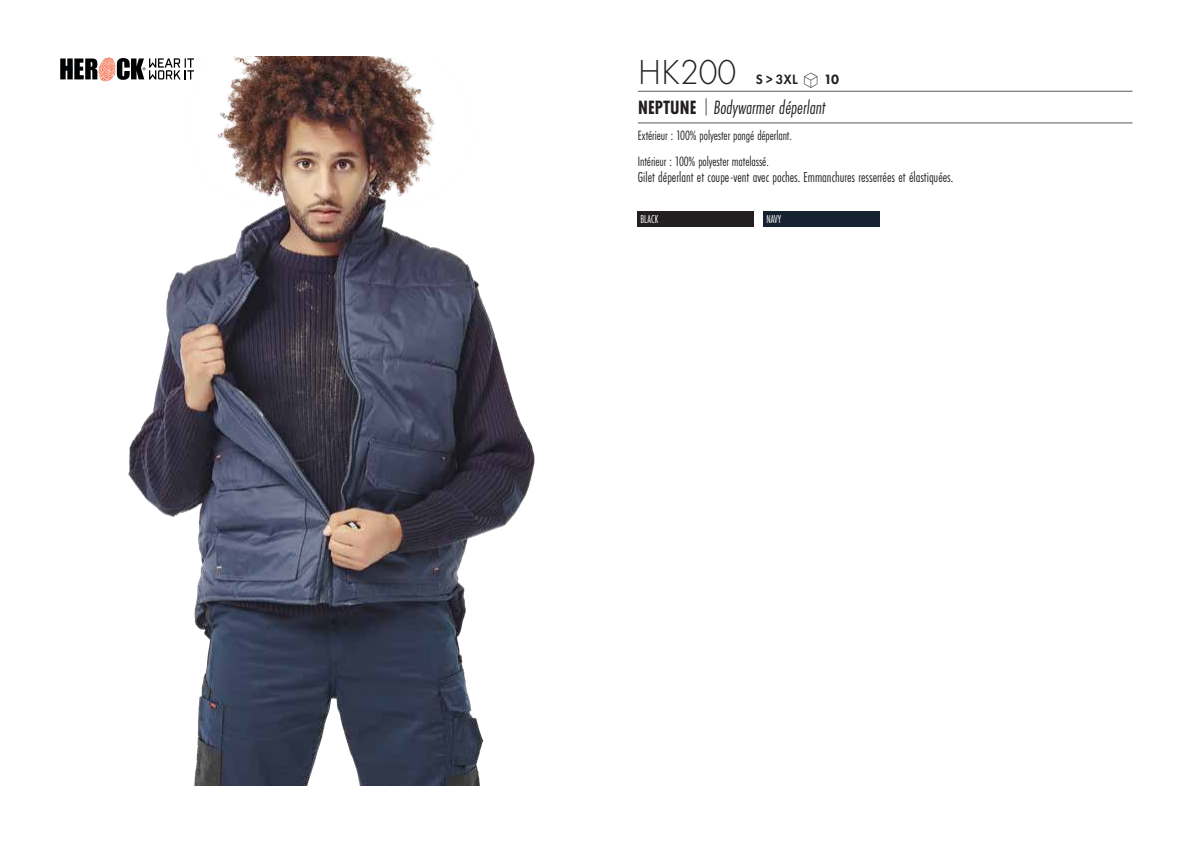
<style>
.page{position:relative;width:1191px;height:842px;background:#fff}
.page>*{position:absolute;margin:0;border:0;box-sizing:border-box;transform-origin:0 0}
.t1{font:300 36px "Futura PT";letter-spacing:.005em;color:#231f20;scale:.95 1}
.t2{font:italic 20px "Futura PT Cond";color:#231f20;scale:.95 1}
.t3{font:15px "Futura PT Cond";color:#231f20;scale:.95 1}
.t4{font:14px/26px "Futura PT Cond";letter-spacing:-.005em;color:#231f20;scale:.95 1}
.t5{font:600 14px "Futura PT";color:#231f20;scale:.95 1}
.t6{font:12px "Futura PT Cond";letter-spacing:.01em;color:#fff;scale:.9 1}
.s1{font-family:"Linotype Shapeshifter";font-weight:400;font-size:20px}
.s2{font-weight:800}
.s3{font-weight:700;font-style:normal}
.s4{font-family:"DIN Pro";font-weight:300;font-style:normal;font-stretch:condensed}
</style>
<div class="page">
<img style="left:128px;top:57px;width:407px;height:728px">
<div style="left:57px;top:57px;width:140px;height:25px;background:#fff"></div>
<svg style="left:60px;top:57px;width:134px;height:24px"></svg>
<hr style="left:638px;top:91px;width:494px;height:1px;background:#57585a">
<hr style="left:638px;top:123px;width:494px;height:1px;background:#57585a">
<div style="left:637px;top:211px;width:116px;height:15px;background:#231f20"></div>
<div style="left:763px;top:211px;width:117px;height:15px;background:#172231"></div>
<h1 class="t1" style="left:638px;top:52px;width:105px">HK200</h1>
<p class="t5" style="left:755px;top:71px;width:89px">S &gt; 3XL <span class="s1">S</span> <span class="s2">10</span></p>
<h2 class="t2" style="left:638px;top:96px;width:199px"><span class="s3">NEPTUNE</span> <span class="s4">|</span> Bodywarmer déperlant</h2>
<p class="t4" style="left:638px;top:123px;width:164px">Extérieur : 100% polyester pongé déperlant.<br>Intérieur : 100% polyester matelassé.</p>
<p class="t3" style="left:638px;top:168px;width:333px">Gilet déperlant et coupe-vent avec poches. Emmanchures resserrées et élastiquées.</p>
<p class="t6" style="left:640px;top:212px;width:21px">BLACK</p>
<p class="t6" style="left:766px;top:212px;width:18px">NAVY</p>
</div>
